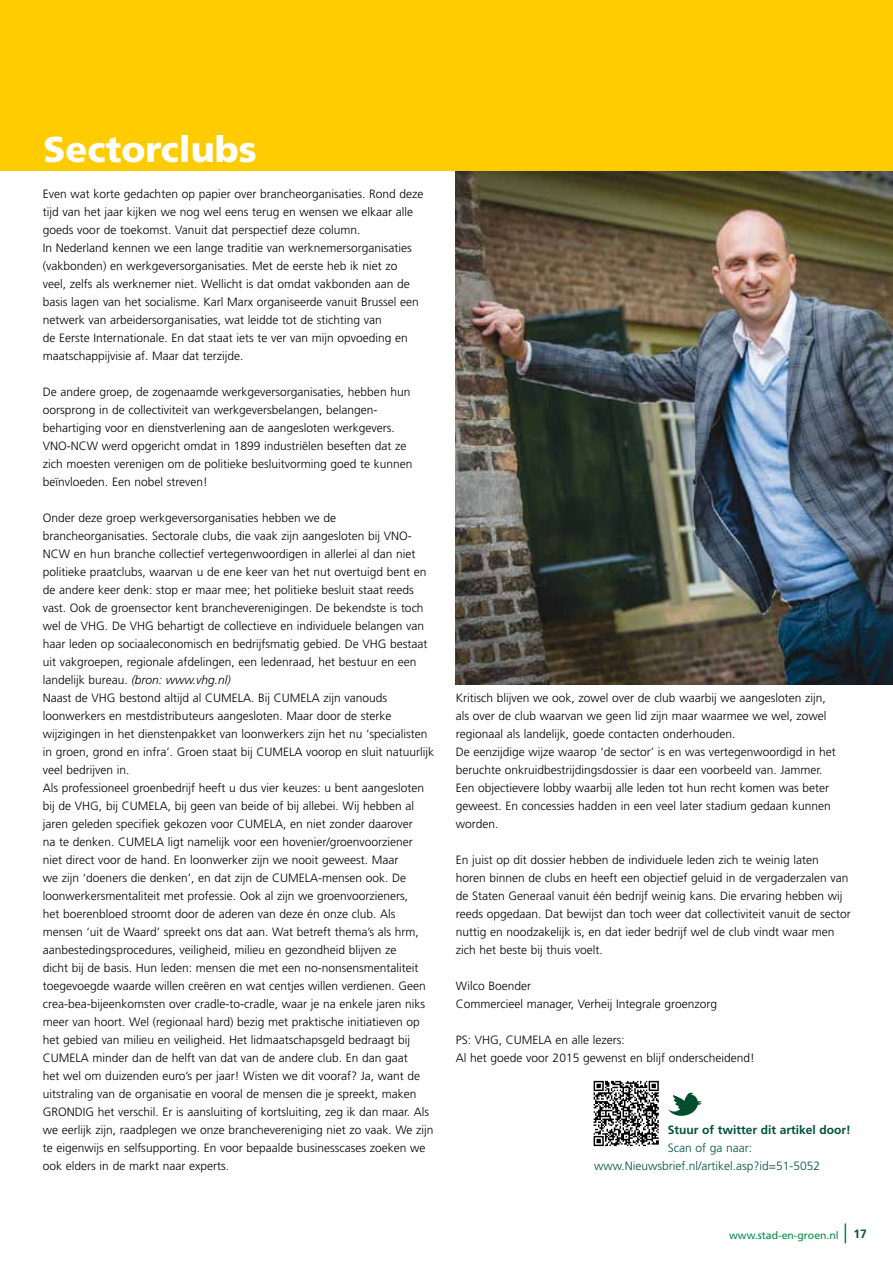
<style>
.page{position:relative;width:893px;height:1263px;background:#fff}
.page>*{position:absolute;margin:0;border:0;box-sizing:border-box;transform-origin:0 0}
.t1{font:900 36px "Frutiger";color:#fff}
.t2{font:300 12px/18px "Frutiger";color:#000}
.t3{font:300 12px/18px "Frutiger";color:#00523c;text-align:center}
.t4{font:700 12px "Frutiger";color:#00523c}
.t5{font:10.5px "Frutiger";color:#008b45}
.s1{font-style:italic}
.s2{font-weight:700;font-size:12px;color:#00523c}
</style>
<div class="page">
<svg style="left:845px;top:1223px;width:1px;height:20px"></svg>
<img style="left:456px;top:170px;width:437px;height:514px">
<div style="left:0;top:0;width:893px;height:170px;background:#fecc00"></div>
<svg style="left:594px;top:1081px;width:65px;height:65px"></svg>
<svg style="left:668px;top:1092px;width:34px;height:24px"></svg>
<h1 class="t1" style="left:44px;top:128px;width:215px">Sectorclubs</h1>
<p class="t2" style="left:43px;top:185px;width:382px">Even wat korte gedachten op papier over brancheorganisaties. Rond deze tijd van het jaar kijken we nog wel eens terug en wensen we elkaar alle goeds voor de toekomst. Vanuit dat perspectief deze column.<br>In Nederland kennen we een lange traditie van werknemersorganisaties (vakbonden) en werkgeversorganisaties. Met de eerste heb ik niet zo veel, zelfs als werknemer niet. Wellicht is dat omdat vakbonden aan de basis lagen van het socialisme. Karl Marx organiseerde vanuit Brussel een netwerk van arbeidersorganisaties, wat leidde tot de stichting van<br>de Eerste Internationale. En dat staat iets te ver van mijn opvoeding en maatschappijvisie af. Maar dat terzijde.</p>
<p class="t2" style="left:43px;top:383px;width:371px">De andere groep, de zogenaamde werkgeversorganisaties, hebben hun oorsprong in de collectiviteit van werkgeversbelangen, belangen&shy;behartiging voor en dienstverlening aan de aangesloten werkgevers.<br>VNO-NCW werd opgericht omdat in 1899 industriëlen beseften dat ze zich moesten verenigen om de politieke besluitvorming goed te kunnen beïnvloeden. Een nobel streven!</p>
<p class="t2" style="left:43px;top:509px;width:393px">Onder deze groep werkgeversorganisaties hebben we de brancheorganisaties. Sectorale clubs, die vaak zijn aangesloten bij VNO-NCW en hun branche collectief vertegenwoordigen in allerlei al dan niet politieke praatclubs, waarvan u de ene keer van het nut overtuigd bent en de andere keer denk: stop er maar mee; het politieke besluit staat reeds vast. Ook de groensector kent brancheverenigingen. De bekendste is toch wel de VHG. De VHG behartigt de collectieve en individuele belangen van haar leden op sociaaleconomisch en bedrijfsmatig gebied. De VHG bestaat uit vakgroepen, regionale afdelingen, een ledenraad, het bestuur en een landelijk bureau. <span class="s1">(bron: www.vhg.nl)<br></span>Naast de VHG bestond altijd al CUMELA. Bij CUMELA zijn vanouds loonwerkers en mestdistributeurs aangesloten. Maar door de sterke wijzigingen in het dienstenpakket van loonwerkers zijn het nu ‘specialisten in groen, grond en infra’. Groen staat bij CUMELA voorop en sluit natuurlijk veel bedrijven in.<br>Als professioneel groenbedrijf heeft u dus vier keuzes: u bent aangesloten bij de VHG, bij CUMELA, bij geen van beide of bij allebei. Wij hebben al jaren geleden specifiek gekozen voor CUMELA, en niet zonder daarover<br>na te denken. CUMELA ligt namelijk voor een hovenier/groenvoorziener niet direct voor de hand. En loonwerker zijn we nooit geweest. Maar<br>we zijn ‘doeners die denken’, en dat zijn de CUMELA-mensen ook. De loonwerkersmentaliteit met professie. Ook al zijn we groenvoorzieners,<br>het boerenbloed stroomt door de aderen van deze én onze club. Als mensen ‘uit de Waard’ spreekt ons dat aan. Wat betreft thema’s als hrm, aanbestedingsprocedures, veiligheid, milieu en gezondheid blijven ze<br>dicht bij de basis. Hun leden: mensen die met een no-nonsensmentaliteit toegevoegde waarde willen creëren en wat centjes willen verdienen. Geen crea-bea-bijeenkomsten over cradle-to-cradle, waar je na enkele jaren niks meer van hoort. Wel (regionaal hard) bezig met praktische initiatieven op het gebied van milieu en veiligheid. Het lidmaatschapsgeld bedraagt bij CUMELA minder dan de helft van dat van de andere club. En dan gaat<br>het wel om duizenden euro’s per jaar! Wisten we dit vooraf? Ja, want de uitstraling van de organisatie en vooral de mensen die je spreekt, maken GRONDIG het verschil. Er is aansluiting of kortsluiting, zeg ik dan maar. Als we eerlijk zijn, raadplegen we onze branchevereniging niet zo vaak. We zijn te eigenwijs en selfsupporting. En voor bepaalde businesscases zoeken we ook elders in de markt naar experts.</p>
<p class="t2" style="left:456px;top:689px;width:382px">Kritisch blijven we ook, zowel over de club waarbij we aangesloten zijn, als over de club waarvan we geen lid zijn maar waarmee we wel, zowel regionaal als landelijk, goede contacten onderhouden.<br>De eenzijdige wijze waarop ‘de sector’ is en was vertegenwoordigd in het beruchte onkruidbestrijdingsdossier is daar een voorbeeld van. Jammer.<br>Een objectievere lobby waarbij alle leden tot hun recht komen was beter geweest. En concessies hadden in een veel later stadium gedaan kunnen worden.</p>
<p class="t2" style="left:456px;top:851px;width:396px">En juist op dit dossier hebben de individuele leden zich te weinig laten horen binnen de clubs en heeft een objectief geluid in de vergaderzalen van de Staten Generaal vanuit één bedrijf weinig kans. Die ervaring hebben wij reeds opgedaan. Dat bewijst dan toch weer dat collectiviteit vanuit de sector nuttig en noodzakelijk is, en dat ieder bedrijf wel de club vindt waar men zich het beste bij thuis voelt.</p>
<p class="t2" style="left:456px;top:977px;width:263px">Wilco Boender<br>Commercieel manager, Verheij Integrale groenzorg</p>
<p class="t2" style="left:456px;top:1031px;width:300px">PS: VHG, CUMELA en alle lezers:<br>Al het goede voor 2015 gewenst en blijf onderscheidend!</p>
<p class="t4" style="left:668px;top:1123px;width:185px">Stuur of twitter dit artikel door!</p>
<p class="t3" style="left:594px;top:1139px;width:227px">Scan of ga naar: www.Nieuwsbrief.nl/artikel.asp?id=51-5052</p>
<p class="t5" style="left:729px;top:1229px;width:139px">www.stad-en-groen.nl <span class="s2">17</span></p>
</div>
